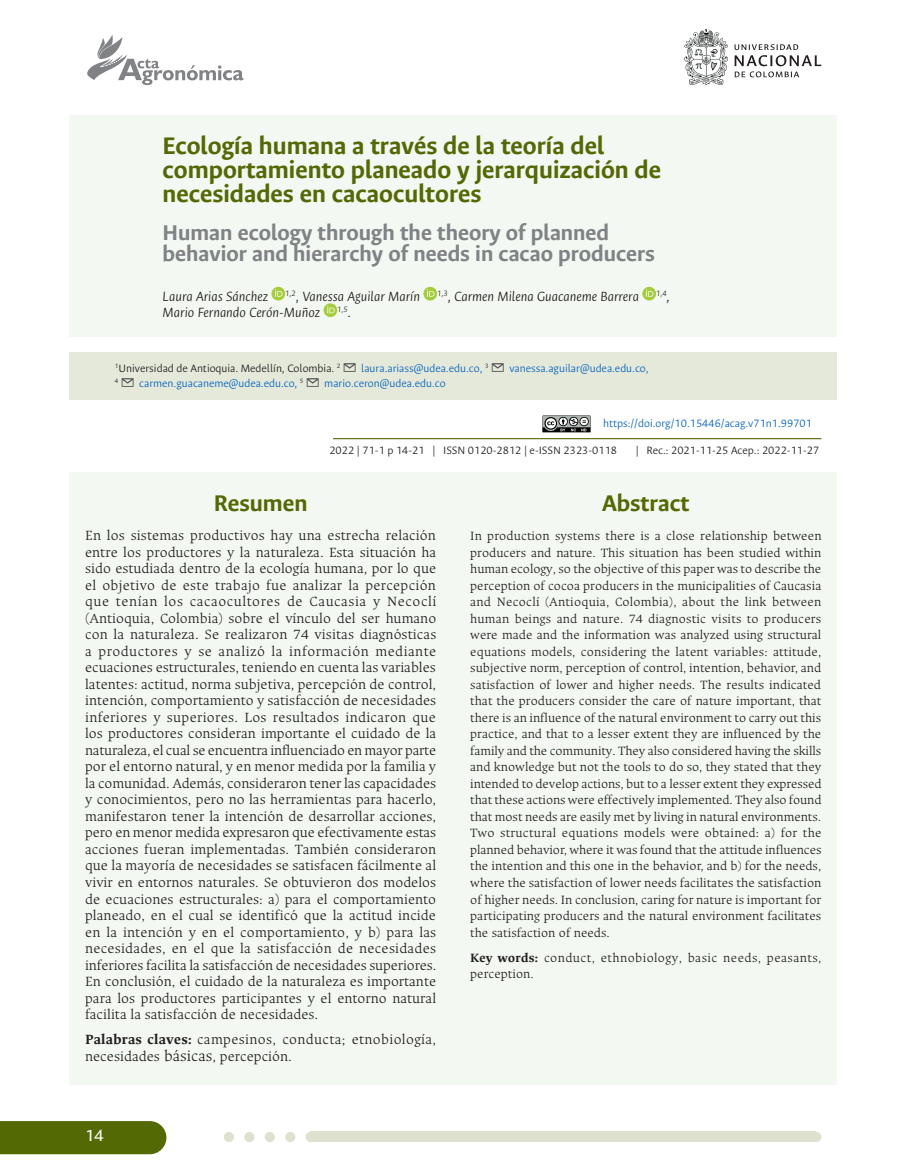
<style>
.page{position:relative;width:915px;height:1170px;background:#fff}
.page>*{position:absolute;margin:0;border:0;box-sizing:border-box;transform-origin:0 0}
.Titulo{font:700 27px/24px "Ancizar Sans";color:#536903}
.Subtitulo{font:700 25.5px "Ancizar Sans";color:#536903}
.Titulo_gris{font:700 24px/21px "Ancizar Sans";color:#808285}
.t1{font:18px "Ancizar Sans";color:#fff}
.Resumen{font:300 15px/16.5px "Ancizar Serif";color:#231f20;text-align:justify}
.credito_ok{font:italic 300 15px/16.5px "Ancizar Sans";color:#231f20}
.Resumen-2{font:300 15px/16.5px "Ancizar Serif";letter-spacing:.02em;color:#231f20}
.Abstarct{font:300 13.5px/16.5px "Ancizar Serif";color:#231f20;text-align:justify}
.Abstarct-2{font:300 13.5px/16.5px "Ancizar Serif";letter-spacing:.025em;color:#231f20}
.Credito_llamada{font:300 12px "Ancizar Sans";color:#0563c1}
.ISSN{font:300 12px "Ancizar Sans";color:#231f20}
.Credito_llamada-2{font:300 12px "Ancizar Sans";color:#231f20}
.Rec{font:300 12px "Ancizar Sans";color:#231f20}
.Credito_llamada-3{font:300 7.05px "Ancizar Sans";color:#231f20}
.s1{font-weight:700}
.s2{font-size:16.5px}
</style>
<div class="page">
<div style="left:0;top:1121px;width:166px;height:33px;background:#536903"></div>
<div style="left:310px;top:1131px;width:506px;height:10px;background:#dde1cd"></div>
<div style="left:285px;top:1131px;width:10px;height:10px;background:#dde1cd;border-radius:50%"></div>
<div style="left:244px;top:1131px;width:10px;height:10px;background:#dde1cd;border-radius:50%"></div>
<div style="left:264px;top:1131px;width:11px;height:10px;background:#dde1cd;border-radius:50%"></div>
<div style="left:224px;top:1131px;width:10px;height:10px;background:#dde1cd;border-radius:50%"></div>
<div style="left:305px;top:1131px;width:10px;height:10px;background:#dde1cd;border-radius:50%"></div>
<div style="left:810px;top:1131px;width:11px;height:10px;background:#dde1cd;border-radius:50%"></div>
<div style="left:69px;top:115px;width:767px;height:221px;background:#f3f9f2"></div>
<div style="left:69px;top:472px;width:767px;height:612px;background:#f3f9f2"></div>
<div style="left:69px;top:352px;width:767px;height:48px;background:#e5e9d9"></div>
<hr style="left:333px;top:438px;width:488px;height:1px;background:#536903">
<svg style="left:271px;top:287px;width:14px;height:13px"></svg>
<svg style="left:423px;top:287px;width:14px;height:13px"></svg>
<svg style="left:642px;top:287px;width:13px;height:13px"></svg>
<svg style="left:323px;top:303px;width:14px;height:14px"></svg>
<svg style="left:343px;top:363px;width:12px;height:9px"></svg>
<svg style="left:491px;top:363px;width:12px;height:9px"></svg>
<svg style="left:122px;top:378px;width:11px;height:9px"></svg>
<svg style="left:306px;top:378px;width:12px;height:9px"></svg>
<svg style="left:542px;top:415px;width:48px;height:17px"></svg>
<svg style="left:734px;top:44px;width:87px;height:33px"></svg>
<svg style="left:684px;top:29px;width:43px;height:56px"></svg>
<svg style="left:87px;top:35px;width:156px;height:50px"></svg>
<p class="Titulo" style="left:162px;top:134px;width:500px">Ecología humana a través de la teoría del comportamiento planeado y jerarquización de necesidades en cacaocultores</p>
<p class="Titulo_gris" style="left:162px;top:222px;width:494px">Human ecology through the theory of planned behavior and hierarchy of needs in cacao producers</p>
<p class="credito_ok" style="left:162px;top:288px;width:508px">Laura Arias Sánchez <sup>1,2</sup>, Vanessa Aguilar Marín <sup>1,3</sup>, Carmen Milena Guacaneme Barrera <sup>1,4</sup>,<br>Mario Fernando Cerón-Muñoz <sup>1,5</sup>.</p>
<p class="Credito_llamada-2" style="left:115px;top:362px;width:227px"><sup>1</sup>Universidad de Antioquia. Medellín, Colombia. <sup>2</sup></p>
<p class="Credito_llamada" style="left:361px;top:362px;width:129px">laura.ariass@udea.edu.co, <sup>3</sup></p>
<p class="Credito_llamada" style="left:509px;top:362px;width:141px">vanessa.aguilar@udea.edu.co,</p>
<p class="Credito_llamada-3" style="left:115px;top:377px;width:5px">4</p>
<p class="Credito_llamada" style="left:139px;top:377px;width:166px">carmen.guacaneme@udea.edu.co, <sup>5</sup></p>
<p class="Credito_llamada" style="left:324px;top:377px;width:123px">mario.ceron@udea.edu.co</p>
<p class="Credito_llamada" style="left:603px;top:416px;width:210px">https://doi.org/10.15446/acag.v71n1.99701</p>
<p class="ISSN" style="left:329px;top:443px;width:289px">2022 | 71-1 p 14-21 | ISSN 0120-2812 | e-ISSN 2323-0118</p>
<p class="Rec" style="left:635px;top:443px;width:185px">| Rec.: 2021-11-25 Acep.: 2022-11-27</p>
<p class="Subtitulo" style="left:214px;top:489px;width:95px">Resumen</p>
<p class="Resumen" style="left:85px;top:527px;width:353px">En los sistemas productivos hay una estrecha relación entre los productores y la naturaleza. Esta situación ha sido estudiada dentro de la ecología humana, por lo que el objetivo de este trabajo fue analizar la percepción que tenían los cacaocultores de Caucasia y Necoclí (Antioquia, Colombia) sobre el vínculo del ser humano con la naturaleza. Se realizaron 74 visitas diagnósticas a productores y se analizó la información mediante ecuaciones estructurales, teniendo en cuenta las variables latentes: actitud, norma subjetiva, percepción de control, intención, comportamiento y satisfacción de necesidades inferiores y superiores. Los resultados indicaron que los productores consideran importante el cuidado de la naturaleza, el cual se encuentra influenciado en mayor parte por el entorno natural, y en menor medida por la familia y la comunidad. Además, consideraron tener las capacidades y conocimientos, pero no las herramientas para hacerlo, manifestaron tener la intención de desarrollar acciones, pero en menor medida expresaron que efectivamente estas acciones fueran implementadas. También consideraron que la mayoría de necesidades se satisfacen fácilmente al vivir en entornos naturales. Se obtuvieron dos modelos de ecuaciones estructurales: a) para el comportamiento planeado, en el cual se identificó que la actitud incide en la intención y en el comportamiento, y b) para las necesidades, en el que la satisfacción de necesidades inferiores facilita la satisfacción de necesidades superiores.<br>En conclusión, el cuidado de la naturaleza es importante para los productores participantes y el entorno natural facilita la satisfacción de necesidades.</p>
<p class="Resumen-2" style="left:85px;top:1030px;width:352px"><span class="s1">Palabras claves:</span> campesinos, conducta; etnobiología, necesidades <span class="s2">básicas</span>, percepción.</p>
<p class="t1" style="left:85px;top:1125px;width:20px">14</p>
<p class="Subtitulo" style="left:601px;top:489px;width:89px">Abstract</p>
<p class="Abstarct" style="left:470px;top:527px;width:353px">In production systems there is a close relationship between producers and nature. This situation has been studied within human ecology, so the objective of this paper was to describe the perception of cocoa producers in the municipalities of Caucasia and Necoclí (Antioquia, Colombia), about the link between human beings and nature. 74 diagnostic visits to producers were made and the information was analyzed using structural equations models, considering the latent variables: attitude, subjective norm, perception of control, intention, behavior, and satisfaction of lower and higher needs. The results indicated that the producers consider the care of nature important, that there is an influence of the natural environment to carry out this practice, and that to a lesser extent they are influenced by the family and the community. They also considered having the skills and knowledge but not the tools to do so, they stated that they intended to develop actions, but to a lesser extent they expressed that these actions were effectively implemented. They also found that most needs are easily met by living in natural environments.<br>Two structural equations models were obtained: a) for the planned behavior, where it was found that the attitude influences the intention and this one in the behavior, and b) for the needs, where the satisfaction of lower needs facilitates the satisfaction of higher needs. In conclusion, caring for nature is important for participating producers and the natural environment facilitates the satisfaction of needs.</p>
<p class="Abstarct-2" style="left:470px;top:948px;width:352px"><span class="s1">Key words:</span> conduct, ethnobiology, basic needs, peasants, perception.</p>
</div>
